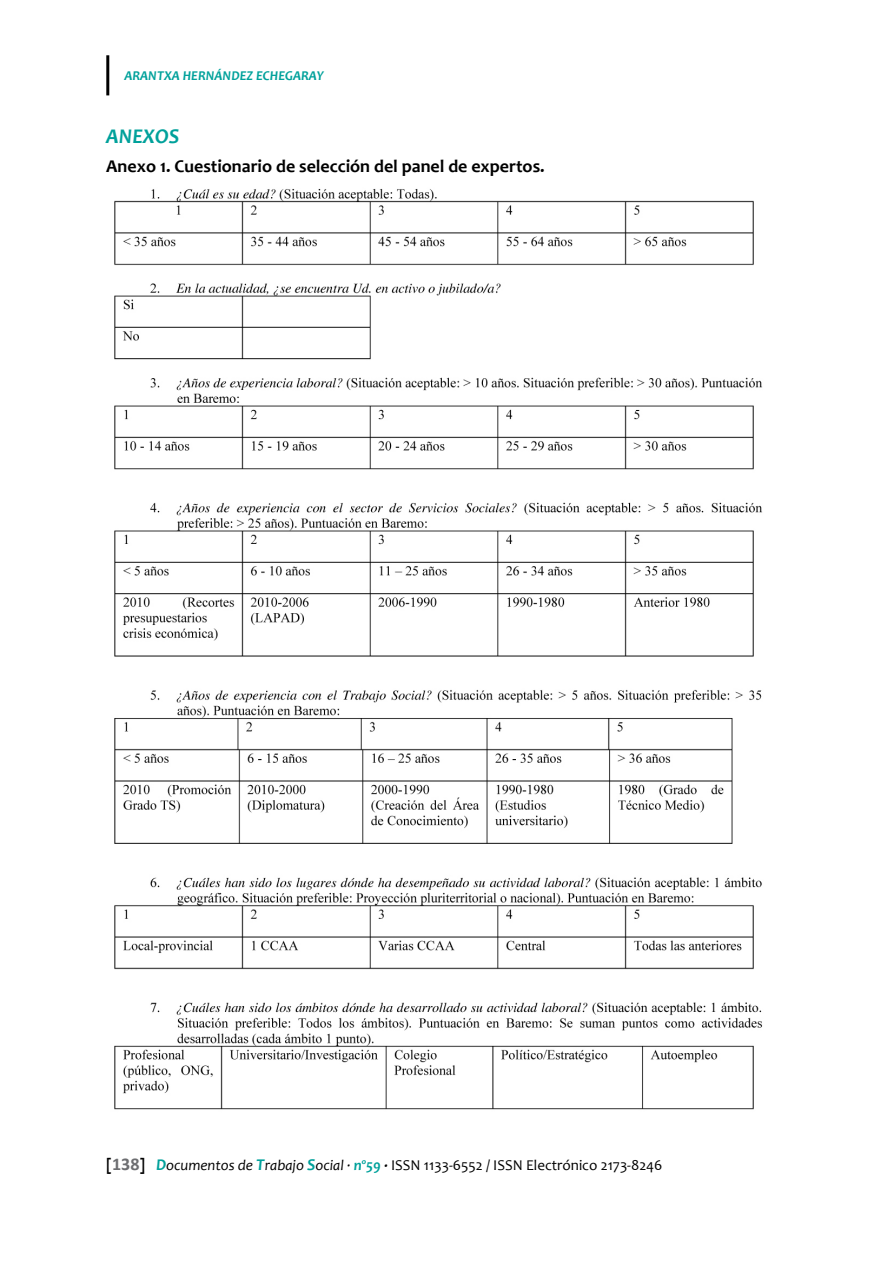
<style>
.page{position:relative;width:893px;height:1263px;background:#fff}
.page>*{position:absolute;margin:0;border:0;box-sizing:border-box;transform-origin:0 0}
.t1{font:italic 700 21px "Candara";color:#00a19b}
.t2{font:700 18px "Candara";color:#000}
.t3{font:15px "Candara";color:#000}
.t4{font:italic 700 13.5px "Candara";color:#00a19b}
.s1{font-weight:700;font-size:16.5px}
.s2{font-family:"Calibri";font-weight:700;font-size:18px;color:#6d6e71}
.s3{font-weight:700;font-style:italic;font-size:16.5px;color:#00a19b}
.s4{font-style:italic}
.s5{font-weight:700;font-style:italic;color:#00a19b}
.s6{font-weight:700;font-style:italic}
</style>
<div class="page">
<hr style="left:106px;top:55px;width:3px;height:40px;background:#000">
<img style="left:114px;top:188px;width:648px;height:922px">
<p class="t4" style="left:124px;top:67px;width:201px">ARANTXA HERNÁNDEZ ECHEGARAY</p>
<h1 class="t1" style="left:106px;top:123px;width:75px">ANEXOS</h1>
<p class="t2" style="left:106px;top:155px;width:440px">Anexo 1. Cuestionario de selección del panel de expertos.</p>
<p class="t3" style="left:106px;top:1156px;width:558px"><span class="s1">[</span><span class="s2">138</span><span class="s1">]</span> <span class="s3">D</span><span class="s4">ocumentos de</span> <span class="s3">T</span><span class="s4">rabajo</span> <span class="s3">S</span><span class="s4">ocial ·</span> <span class="s5">nº59</span> <span class="s6">·</span> ISSN 1133-6552 / ISSN Electrónico 2173-8246</p>
</div>
